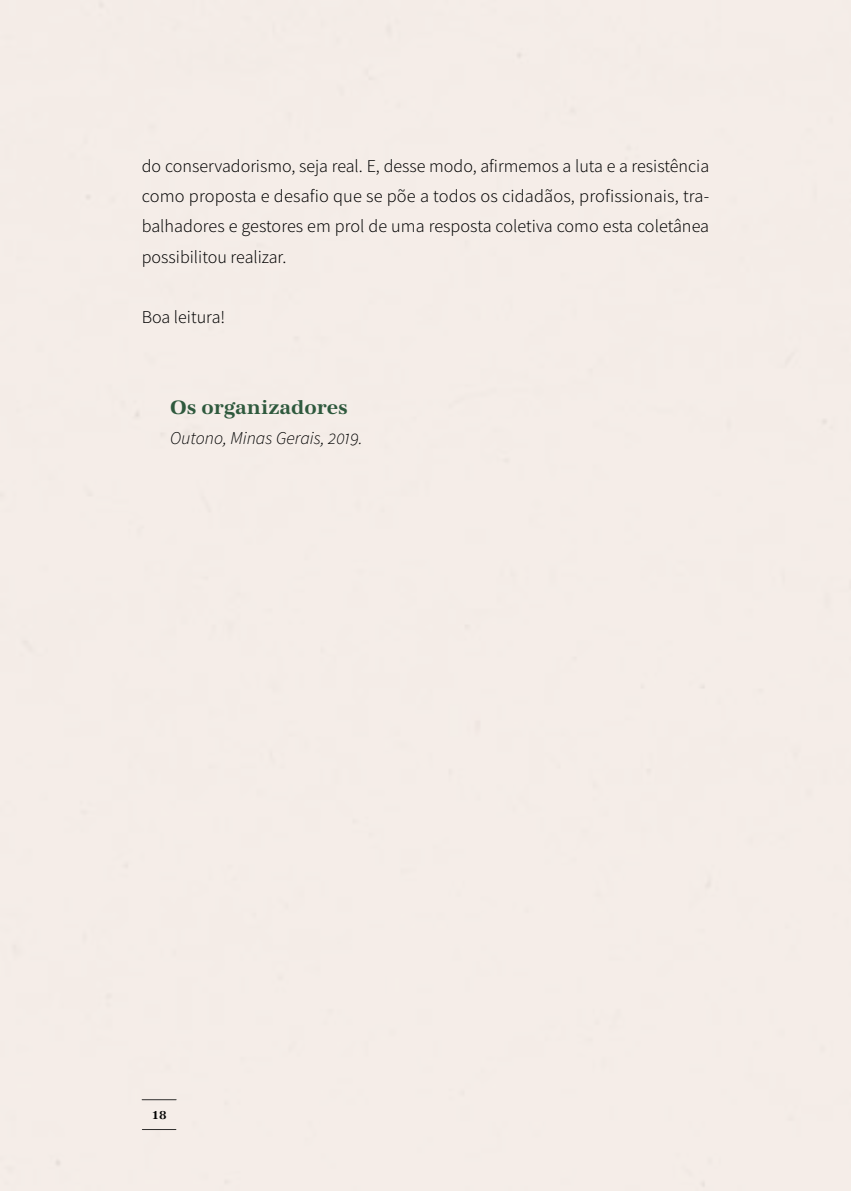
<style>
.page{position:relative;width:851px;height:1191px;background:#fff}
.page>*{position:absolute;margin:0;border:0;box-sizing:border-box;transform-origin:0 0}
.epigrafe_autor{font:700 20px "URW Antiqua";color:#2e593d}
.corpo_texto{font:18px/30.2px "Source Sans Variable";color:#000;text-align:justify}
.epigrafe_corpo{font:italic 18px "Source Sans Variable";color:#000}
.t1{font:700 12px "URW Antiqua";color:#000}
</style>
<div class="page">
<div style="left:0;top:0;width:850px;height:1191px;background:#f4ebe5"></div>
<hr style="left:142px;top:1129px;width:34px;height:1px;background:#000">
<hr style="left:142px;top:1099px;width:34px;height:1px;background:#000">
<p class="corpo_texto" style="left:142px;top:151px;width:568px">do conservadorismo, seja real. E, desse modo, afirmemos a luta e a resistência como proposta e desafio que se põe a todos os cidadãos, profissionais, tra&shy;balhadores e gestores em prol de uma resposta coletiva como esta coletânea possibilitou realizar.</p>
<p class="corpo_texto" style="left:142px;top:302px;width:85px">Boa leitura!</p>
<p class="epigrafe_autor" style="left:170px;top:395px;width:179px">Os organizadores</p>
<p class="epigrafe_corpo" style="left:170px;top:427px;width:194px">Outono, Minas Gerais, 2019.</p>
<p class="t1" style="left:151px;top:1108px;width:17px">18</p>
</div>
